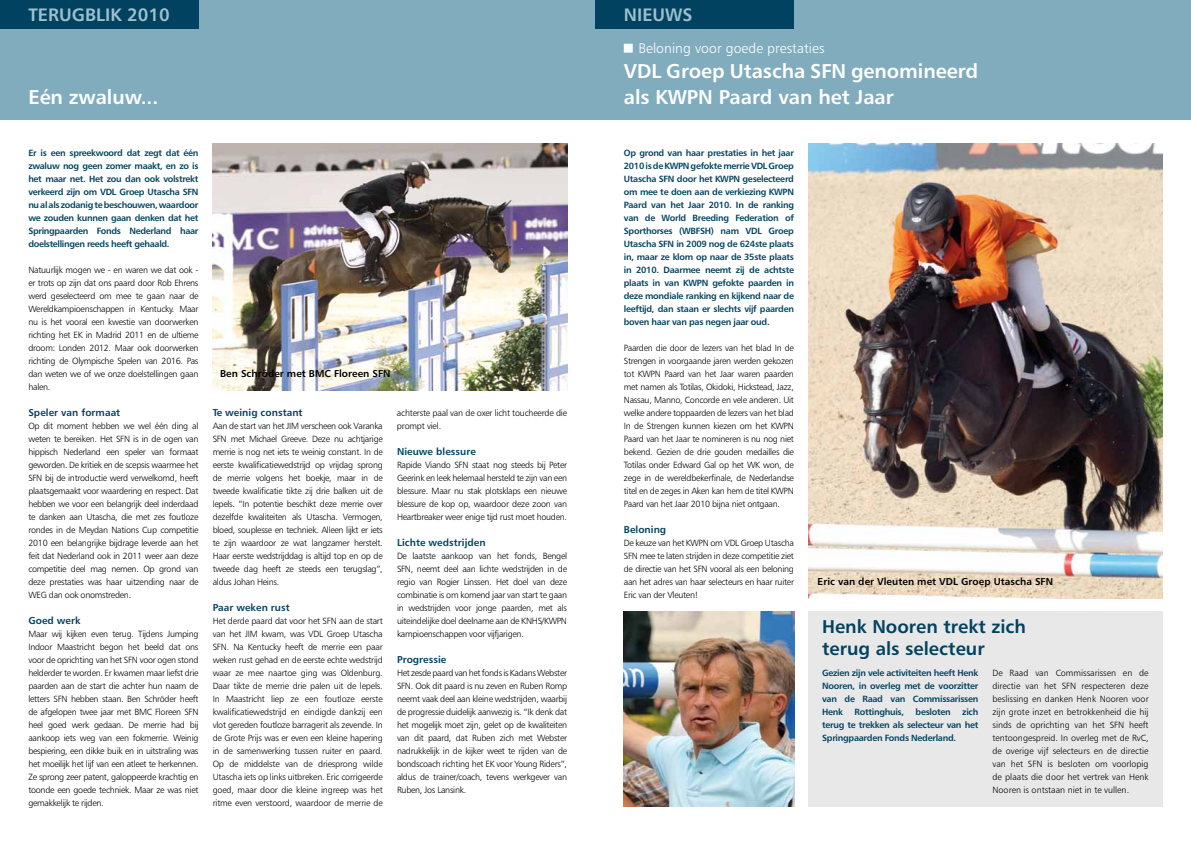
<style>
.page{position:relative;width:1191px;height:842px;background:#fff}
.page>*{position:absolute;margin:0;border:0;box-sizing:border-box;transform-origin:0 0}
.t1{font:20px/26px "Humanist 777 BT Bold B";letter-spacing:-.005em;color:#fff}
.t2{font:18.5px/22.2px "Humanist 777 BT Bold B";color:#00425f}
.t3{font:18px "Humanist 777 BT Bold B";color:#9fc0cf}
.t4{font:14px "Humanist 777 BT Light B";letter-spacing:.005em;color:#fff}
.t5{font:10px "Humanist 777 BT Bold B";letter-spacing:.005em;color:#00425f}
.t6{font:10px "Humanist 777 BT Bold B";letter-spacing:.005em;color:#000}
.t7{font:9px/13px "Humanist 777 BT Light B";letter-spacing:-.03em;color:#000;text-align:justify}
.t8{font:9px/13px "Humanist 777 BT Bold B";letter-spacing:-.03em;color:#00425f;text-align:justify}
</style>
<div class="page">
<div style="left:595px;top:0;width:596px;height:119px;background:#80acbe"></div>
<div style="left:0;top:0;width:595px;height:119px;background:#80acbe"></div>
<div style="left:808px;top:611px;width:354px;height:195px;background:#e8e8e9"></div>
<img style="left:213px;top:143px;width:354px;height:247px">
<div style="left:0;top:0;width:198px;height:28px;background:#00425f"></div>
<div style="left:595px;top:0;width:199px;height:28px;background:#00425f"></div>
<div style="left:624px;top:44px;width:8px;height:9px;background:#fff;border:1px solid #fff"></div>
<img style="left:624px;top:611px;width:170px;height:195px">
<img style="left:808px;top:143px;width:354px;height:455px">
<h3 class="t3" style="left:28px;top:3px;width:21px">Terugblik</h3>
<h3 class="t3" style="left:127px;top:3px;width:44px">2010</h3>
<h3 class="t3" style="left:624px;top:3px;width:25px">Nieuws</h3>
<h3 class="t4" style="left:638px;top:39px;width:187px">Beloning voor goede prestaties</h3>
<h1 class="t1" style="left:28px;top:84px;width:132px">Eén zwaluw...</h1>
<p class="t8" style="left:28px;top:146px;width:172px">Er is een spreekwoord dat zegt dat één zwaluw nog geen zomer maakt, en zo is het maar net. Het zou dan ook volstrekt verkeerd zijn om VDL Groep Utascha SFN nu al als zodanig te beschouwen, waardoor we zouden kunnen gaan denken dat het Springpaarden Fonds Nederland haar doelstellingen reeds heeft gehaald.</p>
<p class="t7" style="left:28px;top:263px;width:172px">Natuurlijk mogen we - en waren we dat ook - er trots op zijn dat ons paard door Rob Ehrens werd geselecteerd om mee te gaan naar de Wereldkampioenschappen in Kentucky. Maar nu is het vooral een kwestie van doorwerken richting het EK in Madrid 2011 en de ultieme droom: Londen 2012. Maar ook doorwerken richting de Olympische Spelen van 2016. Pas dan weten we of we onze doelstellingen gaan halen.</p>
<p class="t5" style="left:28px;top:406px;width:93px">Speler van formaat</p>
<p class="t7" style="left:28px;top:419px;width:172px">Op dit moment hebben we wel één ding al weten te bereiken. Het SFN is in de ogen van hippisch Nederland een speler van formaat geworden. De kritiek en de scepsis waarmee het SFN bij de introductie werd verwelkomd, heeft plaatsgemaakt voor waardering en respect. Dat hebben we voor een belangrijk deel inderdaad te danken aan Utascha, die met zes foutloze rondes in de Meydan Nations Cup competitie 2010 een belangrijke bijdrage leverde aan het feit dat Nederland ook in 2011 weer aan deze competitie deel mag nemen. Op grond van deze prestaties was haar uitzending naar de WEG dan ook onomstreden.</p>
<p class="t5" style="left:28px;top:614px;width:54px">Goed werk</p>
<p class="t7" style="left:28px;top:627px;width:172px">Maar wij kijken even terug. Tijdens Jumping Indoor Maastricht begon het beeld dat ons voor de oprichting van het SFN voor ogen stond helderder te worden. Er kwamen maar liefst drie paarden aan de start die achter hun naam de letters SFN hebben staan. Ben Schröder heeft de afgelopen twee jaar met BMC Floreen SFN heel goed werk gedaan. De merrie had bij aankoop iets weg van een fokmerrie. Weinig bespiering, een dikke buik en in uitstraling was het moeilijk het lijf van een atleet te herkennen.<br>Ze sprong zeer patent, galoppeerde krachtig en toonde een goede techniek. Maar ze was niet gemakkelijk te rijden.</p>
<p class="t6" style="left:220px;top:367px;width:172px">Ben Schröder met BMC Floreen SFN</p>
<p class="t5" style="left:213px;top:406px;width:91px">Te weinig constant</p>
<p class="t7" style="left:213px;top:419px;width:172px">Aan de start van het JIM verscheen ook Varanka SFN met Michael Greeve. Deze nu achtjarige merrie is nog net iets te weinig constant. In de eerste kwalificatiewedstrijd op vrijdag sprong de merrie volgens het boekje, maar in de tweede kwalificatie tikte zij drie balken uit de lepels. “In potentie beschikt deze merrie over dezelfde kwaliteiten als Utascha. Vermogen, bloed, souplesse en techniek. Alleen lijkt er iets te zijn waardoor ze wat langzamer herstelt.<br>Haar eerste wedstrijddag is altijd top en op de tweede dag heeft ze steeds een terugslag”, aldus Johan Heins.</p>
<p class="t5" style="left:213px;top:601px;width:79px">Paar weken rust</p>
<p class="t7" style="left:213px;top:614px;width:172px">Het derde paard dat voor het SFN aan de start van het JIM kwam, was VDL Groep Utascha SFN. Na Kentucky heeft de merrie een paar weken rust gehad en de eerste echte wedstrijd waar ze mee naartoe ging was Oldenburg.<br>Daar tikte de merrie drie palen uit de lepels.<br>In Maastricht liep ze een foutloze eerste kwalificatiewedstrijd en eindigde dankzij een vlot gereden foutloze barragerit als zevende. In de Grote Prijs was er even een kleine hapering in de samenwerking tussen ruiter en paard.<br>Op de middelste van de driesprong wilde Utascha iets op links uitbreken. Eric corrigeerde goed, maar door die kleine ingreep was het ritme even verstoord, waardoor de merrie de</p>
<p class="t7" style="left:397px;top:406px;width:172px">achterste paal van de oxer licht toucheerde die prompt viel.</p>
<p class="t5" style="left:397px;top:445px;width:80px">Nieuwe blessure</p>
<p class="t7" style="left:397px;top:458px;width:172px">Rapide Viando SFN staat nog steeds bij Peter Geerink en leek helemaal hersteld te zijn van een blessure. Maar nu stak plotsklaps een nieuwe blessure de kop op, waardoor deze zoon van Heartbreaker weer enige tijd rust moet houden.</p>
<p class="t5" style="left:397px;top:536px;width:90px">Lichte wedstrijden</p>
<p class="t7" style="left:397px;top:549px;width:172px">De laatste aankoop van het fonds, Bengel SFN, neemt deel aan lichte wedstrijden in de regio van Rogier Linssen. Het doel van deze combinatie is om komend jaar van start te gaan in wedstrijden voor jonge paarden, met als uiteindelijke doel deelname aan de KNHS/KWPN kampioenschappen voor vijfjarigen.</p>
<p class="t5" style="left:397px;top:653px;width:51px">Progressie</p>
<p class="t7" style="left:397px;top:666px;width:172px">Het zesde paard van het fonds is Kadans Webster SFN. Ook dit paard is nu zeven en Ruben Romp neemt vaak deel aan kleine wedstrijden, waarbij de progressie duidelijk aanwezig is. “Ik denk dat het mogelijk moet zijn, gelet op de kwaliteiten van dit paard, dat Ruben zich met Webster nadrukkelijk in de kijker weet te rijden van de bondscoach richting het EK voor Young Riders”, aldus de trainer/coach, tevens werkgever van Ruben, Jos Lansink.</p>
<h1 class="t1" style="left:624px;top:58px;width:356px">VDL Groep Utascha SFN genomineerd als KWPN Paard van het Jaar</h1>
<p class="t8" style="left:624px;top:146px;width:172px">Op grond van haar prestaties in het jaar 2010 is de KWPN gefokte merrie VDL Groep Utascha SFN door het KWPN geselecteerd om mee te doen aan de verkiezing KWPN Paard van het Jaar 2010. In de ranking van de World Breeding Federation of Sporthorses (WBFSH) nam VDL Groep Utascha SFN in 2009 nog de 624ste plaats in, maar ze klom op naar de 35ste plaats in 2010. Daarmee neemt zij de achtste plaats in van KWPN gefokte paarden in deze mondiale ranking en kijkend naar de leeftijd, dan staan er slechts vijf paarden boven haar van pas negen jaar oud.</p>
<p class="t7" style="left:624px;top:341px;width:172px">Paarden die door de lezers van het blad In de Strengen in voorgaande jaren werden gekozen tot KWPN Paard van het Jaar waren paarden met namen als Totilas, Okidoki, Hickstead, Jazz, Nassau, Manno, Concorde en vele anderen. Uit welke andere toppaarden de lezers van het blad In de Strengen kunnen kiezen om het KWPN Paard van het Jaar te nomineren is nu nog niet bekend. Gezien de drie gouden medailles die Totilas onder Edward Gal op het WK won, de zege in de wereldbekerfinale, de Nederlandse titel en de zeges in Aken kan hem de titel KWPN Paard van het Jaar 2010 bijna niet ontgaan.</p>
<p class="t5" style="left:624px;top:523px;width:44px">Beloning</p>
<p class="t7" style="left:624px;top:536px;width:172px">De keuze van het KWPN om VDL Groep Utascha SFN mee te laten strijden in deze competitie ziet de directie van het SFN vooral als een beloning aan het adres van haar selecteurs en haar ruiter Eric van der Vleuten!</p>
<p class="t6" style="left:817px;top:575px;width:237px">Eric van der Vleuten met VDL Groep Utascha SFN</p>
<h2 class="t2" style="left:822px;top:615px;width:205px">Henk Nooren trekt zich terug als selecteur</h2>
<p class="t8" style="left:822px;top:666px;width:158px">Gezien zijn vele activiteiten heeft Henk Nooren, in overleg met de voorzitter van de Raad van Commissarissen Henk</p>
<p class="t8" style="left:822px;top:705px;width:158px;text-indent:140px">zich terug te trekken als selecteur van het Springpaarden Fonds Nederland.</p>
<p class="t8" style="left:854px;top:705px;width:51px">Rottinghuis,</p>
<p class="t8" style="left:915px;top:705px;width:37px">besloten</p>
<p class="t7" style="left:992px;top:666px;width:158px">De Raad van Commissarissen en de directie van het SFN respecteren deze beslissing en danken Henk Nooren voor zijn grote inzet en betrokkenheid die hij sinds de oprichting van het SFN heeft tentoongespreid. In overleg met de RvC, de overige vijf selecteurs en de directie van het SFN is besloten om voorlopig de plaats die door het vertrek van Henk Nooren is ontstaan niet in te vullen.</p>
</div>
